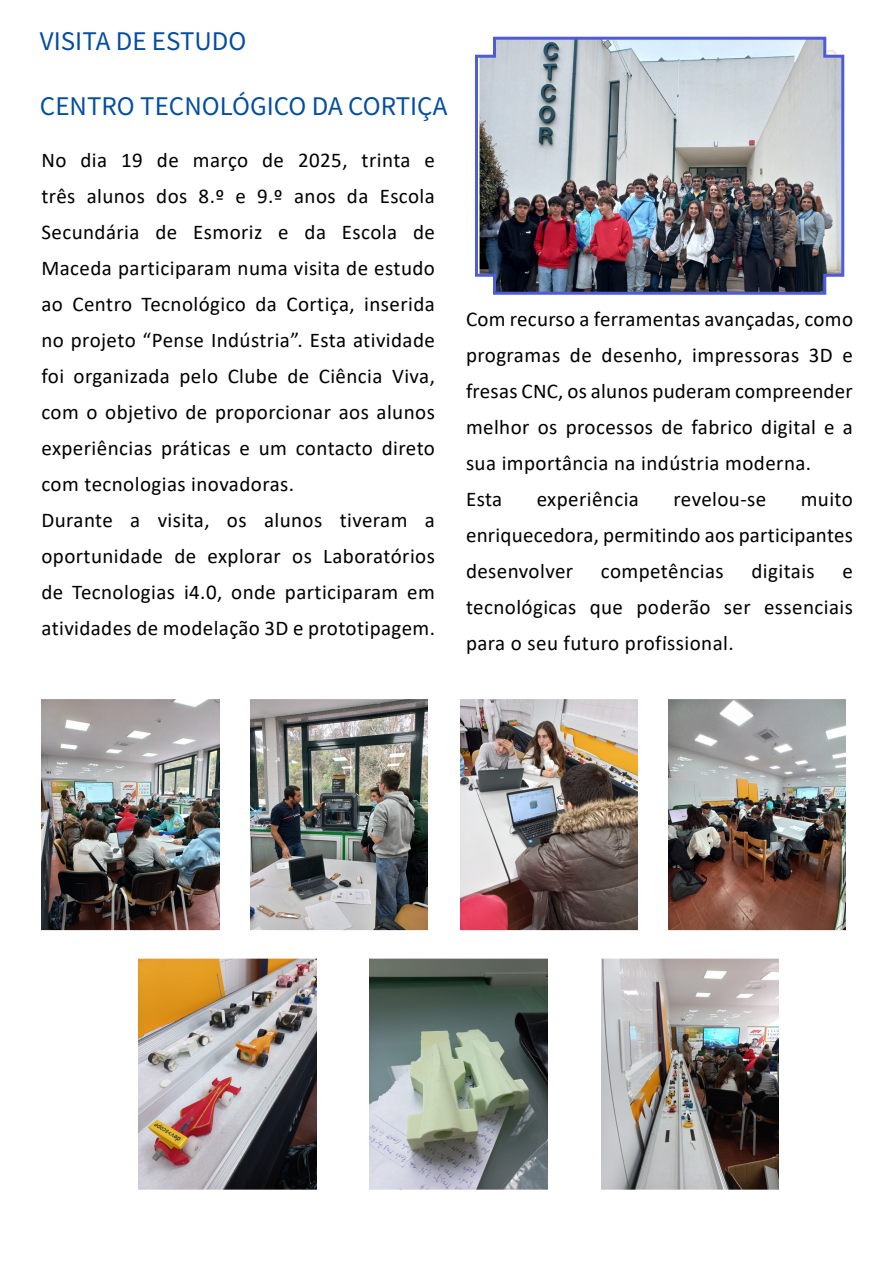
<style>
.page{position:relative;width:893px;height:1263px;background:#fff}
.page>*{position:absolute;margin:0;border:0;box-sizing:border-box;transform-origin:0 0}
.t1{font:30.9px "Myriad Pro";color:#e8e8e8;scale:.88 1}
.t2{font:27px "Source Sans Variable";color:#034ea2}
.t3{font:21px/36px "Calibri";letter-spacing:.02em;color:#000}
</style>
<div class="page">
<img style="left:41px;top:700px;width:178px;height:229px">
<img style="left:475px;top:36px;width:370px;height:259px">
<img style="left:370px;top:960px;width:178px;height:229px">
<img style="left:460px;top:700px;width:178px;height:229px">
<img style="left:601px;top:960px;width:178px;height:229px">
<img style="left:250px;top:700px;width:178px;height:229px">
<img style="left:668px;top:700px;width:178px;height:229px">
<img style="left:139px;top:960px;width:177px;height:229px">
<p class="t2" style="left:40px;top:25px;width:208px">VISITA DE ESTUDO</p>
<p class="t2" style="left:40px;top:90px;width:409px">CENTRO TECNOLÓGICO DA CORTIÇA</p>
<p class="t3" style="left:41px;top:142px;width:395px">No dia 19 de março de 2025, trinta e três alunos dos 8.º e 9.º anos da Escola Secundária de Esmoriz e da Escola de Maceda participaram numa visita de estudo ao Centro Tecnológico da Cortiça, inserida no projeto “Pense Indústria”. Esta atividade foi organizada pelo Clube de Ciência Viva, com o objetivo de proporcionar aos alunos experiências práticas e um contacto direto com tecnologias inovadoras.<br>Durante a visita, os alunos tiveram a oportunidade de explorar os Laboratórios de Tecnologias i4.0, onde participaram em atividades de modelação 3D e prototipagem.</p>
<h1 class="t1" style="left:825px;top:41px;width:17px">3</h1>
<p class="t3" style="left:466px;top:301px;width:389px">Com recurso a ferramentas avançadas, como programas de desenho, impressoras 3D e fresas CNC, os alunos puderam compreender melhor os processos de fabrico digital e a sua importância na indústria moderna.<br>Esta</p>
<p class="t3" style="left:537px;top:481px;width:104px">experiência</p>
<p class="t3" style="left:673px;top:481px;width:94px">revelou-se</p>
<p class="t3" style="left:466px;top:481px;width:389px;text-align:justify;text-indent:335px">muito enriquecedora, permitindo aos participantes desenvolver</p>
<p class="t3" style="left:601px;top:553px;width:124px">competências</p>
<p class="t3" style="left:751px;top:553px;width:65px">digitais</p>
<p class="t3" style="left:466px;top:553px;width:388px;text-align:justify;text-indent:376px">e tecnológicas que poderão ser essenciais para o seu futuro profissional.</p>
</div>
